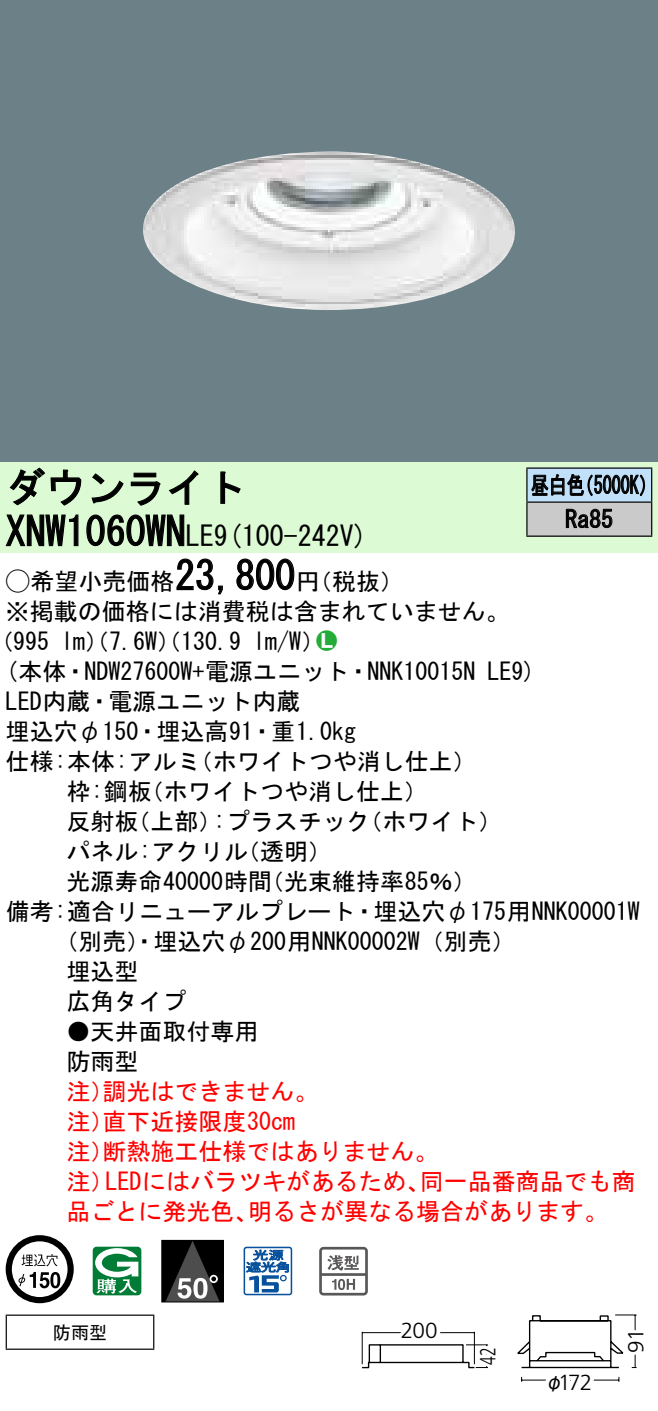
<style>
.page{position:relative;width:658px;height:1411px;background:#fff}
.page>*{position:absolute;margin:0;border:0;box-sizing:border-box;transform-origin:0 0}
.t1{font:40px "MS Gothic";color:#000}
.t2{font:28px "MS Gothic";color:#000}
.t3{font:24px/30px "MS Gothic";color:#000}
.t4{font:24px/30px "MS Gothic";color:#f00}
.t5{font:24px/34px "MS Gothic";color:#000;scale:.75 1}
.t6{font:24px "Ford Classification 1";color:#23ac38}
.t7{font:300 22px "Frutiger LT Std";letter-spacing:-.045em;color:#000}
.t8{font:300 22px "Frutiger LT Std";letter-spacing:-.045em;color:#000;scale:.72 1}
.t9{font:18px "MS Gothic";color:#000}
.t10{font:18px "Gothic MB101 Pro Regular 90 pv RKSJ H";color:#000}
.s1{font-size:28px}
.s2{font-family:"Ford Classification 1"}
.s3{color:#fff}
</style>
<div class="page">
<div style="left:0;top:0;width:658px;height:462px;background:#6c8087"></div>
<img style="left:143px;top:152px;width:372px;height:158px">
<div style="left:0;top:462px;width:658px;height:90px;background:#dcfad4"></div>
<svg style="left:9px;top:467px;width:73px;height:39px"></svg>
<svg style="left:91px;top:473px;width:33px;height:30px"></svg>
<svg style="left:130px;top:472px;width:30px;height:34px"></svg>
<svg style="left:168px;top:470px;width:30px;height:35px"></svg>
<svg style="left:220px;top:471px;width:21px;height:33px"></svg>
<svg style="left:5px;top:514px;width:74px;height:33px"></svg>
<svg style="left:86px;top:514px;width:99px;height:33px"></svg>
<svg style="left:176px;top:558px;width:47px;height:37px"></svg>
<svg style="left:236px;top:558px;width:59px;height:32px"></svg>
<svg style="left:6px;top:1235px;width:68px;height:68px"></svg>
<svg style="left:50px;top:1271px;width:10px;height:17px"></svg>
<svg style="left:93px;top:1246px;width:48px;height:49px"></svg>
<div style="left:162px;top:1240px;width:61px;height:61px;background:#000"></div>
<svg style="left:166px;top:1241px;width:53px;height:59px"></svg>
<div style="left:161px;top:1239px;width:63px;height:63px;border:1px solid #000"></div>
<svg style="left:243px;top:1246px;width:49px;height:49px"></svg>
<svg style="left:319px;top:1246px;width:49px;height:49px"></svg>
<hr style="left:6px;top:1314px;width:148px;height:1px;background:#000">
<hr style="left:6px;top:1315px;width:1px;height:33px;background:#000">
<hr style="left:153px;top:1315px;width:1px;height:33px;background:#000">
<hr style="left:6px;top:1348px;width:148px;height:1px;background:#000">
<div style="left:527px;top:468px;width:124px;height:34px;background:#c1e1fa"></div>
<div style="left:527px;top:502px;width:124px;height:34px;background:#cacaca"></div>
<hr style="left:526px;top:467px;width:126px;height:2px;background:#000">
<hr style="left:526px;top:468px;width:1px;height:33px;background:#000">
<hr style="left:651px;top:468px;width:1px;height:33px;background:#000">
<hr style="left:526px;top:501px;width:126px;height:2px;background:#000">
<hr style="left:526px;top:502px;width:1px;height:33px;background:#000">
<hr style="left:651px;top:502px;width:1px;height:33px;background:#000">
<hr style="left:526px;top:535px;width:126px;height:2px;background:#000">
<svg style="left:531px;top:474px;width:114px;height:23px"></svg>
<svg style="left:565px;top:508px;width:47px;height:20px"></svg>
<hr style="left:361px;top:1331px;width:2px;height:33px;background:#000">
<svg style="left:362px;top:1331px;width:126px;height:38px"></svg>
<div style="left:411px;top:1320px;width:15px;height:20px;border:7px solid #fff;border-radius:50%"></div>
<div style="left:410px;top:1318px;width:17px;height:23px;border:7px solid #fff;border-radius:50%"></div>
<div style="left:424px;top:1320px;width:15px;height:20px;border:7px solid #fff;border-radius:50%"></div>
<div style="left:422px;top:1318px;width:18px;height:23px;border:7px solid #fff;border-radius:50%"></div>
<svg style="left:517px;top:1314px;width:120px;height:68px"></svg>
<h1 class="t1" style="left:6px;top:467px;width:242px">ダウンライト</h1>
<p class="t2" style="left:214px;top:522px;width:155px">(9 100-242 (V</p>
<h1 class="t1" style="left:6px;top:511px;width:210px">XNW1060WN<span class="s1">LE</span></h1>
<h1 class="t1" style="left:175px;top:555px;width:121px">23,800</h1>
<p class="t3" style="left:6px;top:566px;width:505px"><span class="s2">A</span>希望小売価格<br>※掲載の価格には消費税は含まれていません。</p>
<p class="t6" style="left:316px;top:629px;width:22px">2<span class="s3">7</span></p>
<p class="t3" style="left:296px;top:566px;width:109px">（円税抜(</p>
<p class="t3" style="left:253px;top:626px;width:73px">l m (W/</p>
<p class="t3" style="left:-11px;top:626px;width:62px">（995</p>
<p class="t3" style="left:61px;top:626px;width:182px">lm）（7.6 ）（W 130.9</p>
<p class="t5" style="left:565px;top:468px;width:65px;text-indent:-34px">昼白色<br>Ra85</p>
<p class="t5" style="left:575px;top:468px;width:109px">（5000 (K</p>
<p class="t3" style="left:6px;top:656px;width:471px">(本体・NDW27600 +W 電源ユニット・NNK10015N</p>
<p class="t3" style="left:6px;top:686px;width:296px">LED内蔵・電源ユニット内蔵</p>
<p class="t3" style="left:6px;top:716px;width:352px">埋込穴φ150・埋込高91・重1.0kg</p>
<p class="t3" style="left:189px;top:746px;width:290px">（ホワイトつや消し仕上(</p>
<p class="t3" style="left:140px;top:746px;width:290px;text-indent:-134px">仕様:本体:アルミ<br>（ホワイトつや消し仕上(</p>
<p class="t3" style="left:66px;top:776px;width:87px">枠:鋼板</p>
<p class="t3" style="left:487px;top:656px;width:50px">LE (9</p>
<p class="t3" style="left:66px;top:806px;width:74px">反射板</p>
<p class="t3" style="left:126px;top:806px;width:97px">（上部）</p>
<p class="t3" style="left:213px;top:806px;width:158px">:プラスチック</p>
<p class="t3" style="left:66px;top:836px;width:183px">パネル:アクリル</p>
<p class="t3" style="left:236px;top:836px;width:98px">（透明(</p>
<p class="t3" style="left:358px;top:806px;width:145px">（ホワイト(</p>
<p class="t3" style="left:66px;top:866px;width:207px">光源寿命40000時間</p>
<p class="t3" style="left:6px;top:896px;width:635px">備考:適合リニューアルプレート・埋込穴φ175用NNK00001W</p>
<p class="t3" style="left:54px;top:926px;width:463px">（別売）・埋込穴φ200用NNK00002 （W 別売(</p>
<p class="t3" style="left:66px;top:956px;width:74px">埋込型</p>
<p class="t3" style="left:66px;top:986px;width:121px">広角タイプ</p>
<p class="t3" style="left:66px;top:1016px;width:194px">●天井面取付専用防雨型</p>
<p class="t4" style="left:102px;top:1076px;width:217px">調光はできません。</p>
<p class="t3" style="left:260px;top:866px;width:218px">（光束維持率85％(</p>
<p class="t4" style="left:102px;top:1076px;width:194px;text-indent:-36px">注）<br>直下近接限度30cm</p>
<p class="t4" style="left:102px;top:1106px;width:337px;text-indent:-36px">注）<br>断熱施工仕様ではありません。</p>
<p class="t4" style="left:66px;top:1136px;width:49px">注）</p>
<p class="t4" style="left:66px;top:1166px;width:49px">注）</p>
<p class="t4" style="left:105px;top:1166px;width:326px">LEDにはバラツキがあるため、</p>
<p class="t4" style="left:420px;top:1166px;width:217px">同一品番商品でも商</p>
<p class="t4" style="left:66px;top:1196px;width:194px">品ごとに発光色、</p>
<p class="t4" style="left:248px;top:1196px;width:362px">明るさが異なる場合があります。</p>
<p class="t9" style="left:53px;top:1323px;width:55px">防雨型</p>
<p class="t7" style="left:401px;top:1317px;width:38px">200</p>
<p class="t8" style="left:475px;top:1364px;width:25px;rotate:-90deg">42</p>
<p class="t7" style="left:558px;top:1369px;width:35px">172</p>
<p class="t10" style="left:545px;top:1366px;width:19px">φ</p>
<p class="t7" style="left:623px;top:1352px;width:25px;rotate:-90deg">91</p>
</div>
